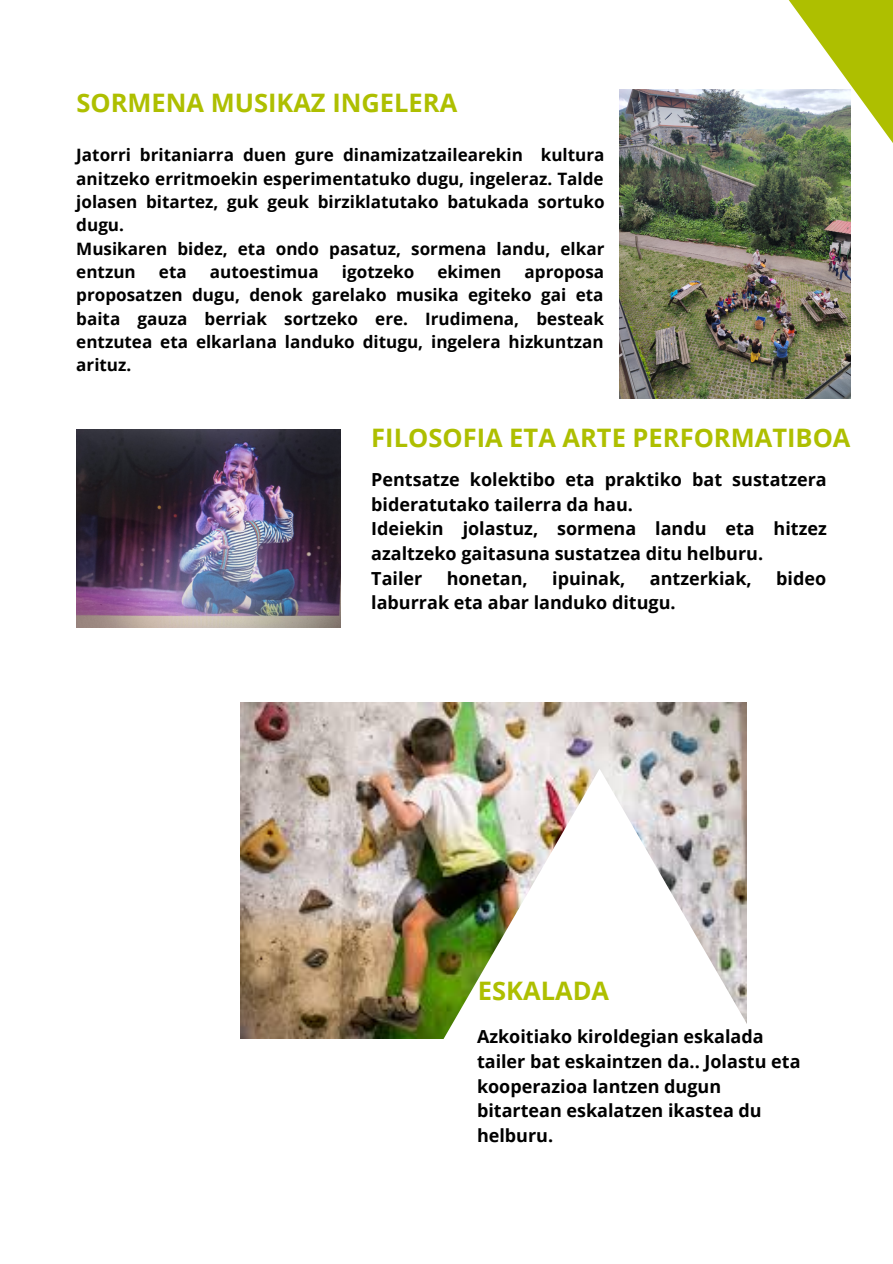
<style>
.page{position:relative;width:893px;height:1264px;background:#fff}
.page>*{position:absolute;margin:0;border:0;box-sizing:border-box;transform-origin:0 0}
.t1{font:700 25.5px "Open Sans";color:#aebf00}
.t2{font:700 18px/24.8px "Open Sans";color:#000}
.t3{font:700 17.1px/23.2px "Open Sans";color:#000}
</style>
<div class="page">
<svg style="left:788px;top:0;width:104px;height:294px"></svg>
<img style="left:241px;top:702px;width:505px;height:336px">
<img style="left:372px;top:768px;width:375px;height:271px">
<img style="left:76px;top:430px;width:264px;height:198px">
<img style="left:619px;top:89px;width:231px;height:309px">
<h1 class="t1" style="left:76px;top:85px;width:382px">SORMENA MUSIKAZ INGELERA</h1>
<p class="t3" style="left:76px;top:143px;width:529px">Jatorri britaniarra duen gure dinamizatzailearekin kultura anitzeko erritmoekin esperimentatuko dugu, ingeleraz. Talde jolasen bitartez, guk geuk birziklatutako batukada sortuko dugu.<br>Musikaren bidez, eta ondo pasatuz, sormena landu, elkar entzun</p>
<p class="t3" style="left:159px;top:260px;width:29px">eta</p>
<p class="t3" style="left:210px;top:260px;width:110px">autoestimua</p>
<p class="t3" style="left:342px;top:260px;width:74px">igotzeko</p>
<p class="t3" style="left:437px;top:260px;width:65px">ekimen</p>
<p class="t3" style="left:76px;top:260px;width:529px;text-align:justify;text-indent:448px">aproposa proposatzen dugu, denok garelako musika egiteko gai eta baita gauza berriak sortzeko ere. Irudimena, besteak entzutea eta elkarlana landuko ditugu, ingelera hizkuntzan arituz.</p>
<h1 class="t1" style="left:371px;top:420px;width:480px">FILOSOFIA ETA ARTE PERFORMATIBOA</h1>
<p class="t2" style="left:371px;top:466px;width:457px">Pentsatze kolektibo eta praktiko bat sustatzera bideratutako tailerra da hau.<br>Ideiekin jolastuz, sormena landu eta hitzez azaltzeko gaitasuna sustatzea ditu helburu.<br>Tailer</p>
<p class="t2" style="left:446px;top:565px;width:83px">honetan,</p>
<p class="t2" style="left:552px;top:565px;width:75px">ipuinak,</p>
<p class="t2" style="left:649px;top:565px;width:103px">antzerkiak,</p>
<p class="t2" style="left:776px;top:565px;width:51px">bideo</p>
<p class="t2" style="left:371px;top:590px;width:306px">laburrak eta abar landuko ditugu.</p>
<h1 class="t1" style="left:478px;top:972px;width:133px">ESKALADA</h1>
<p class="t2" style="left:477px;top:1023px;width:325px">Azkoitiako kiroldegian eskalada tailer bat eskaintzen da.. Jolastu eta kooperazioa lantzen dugun bitartean eskalatzen ikastea du helburu.</p>
</div>
